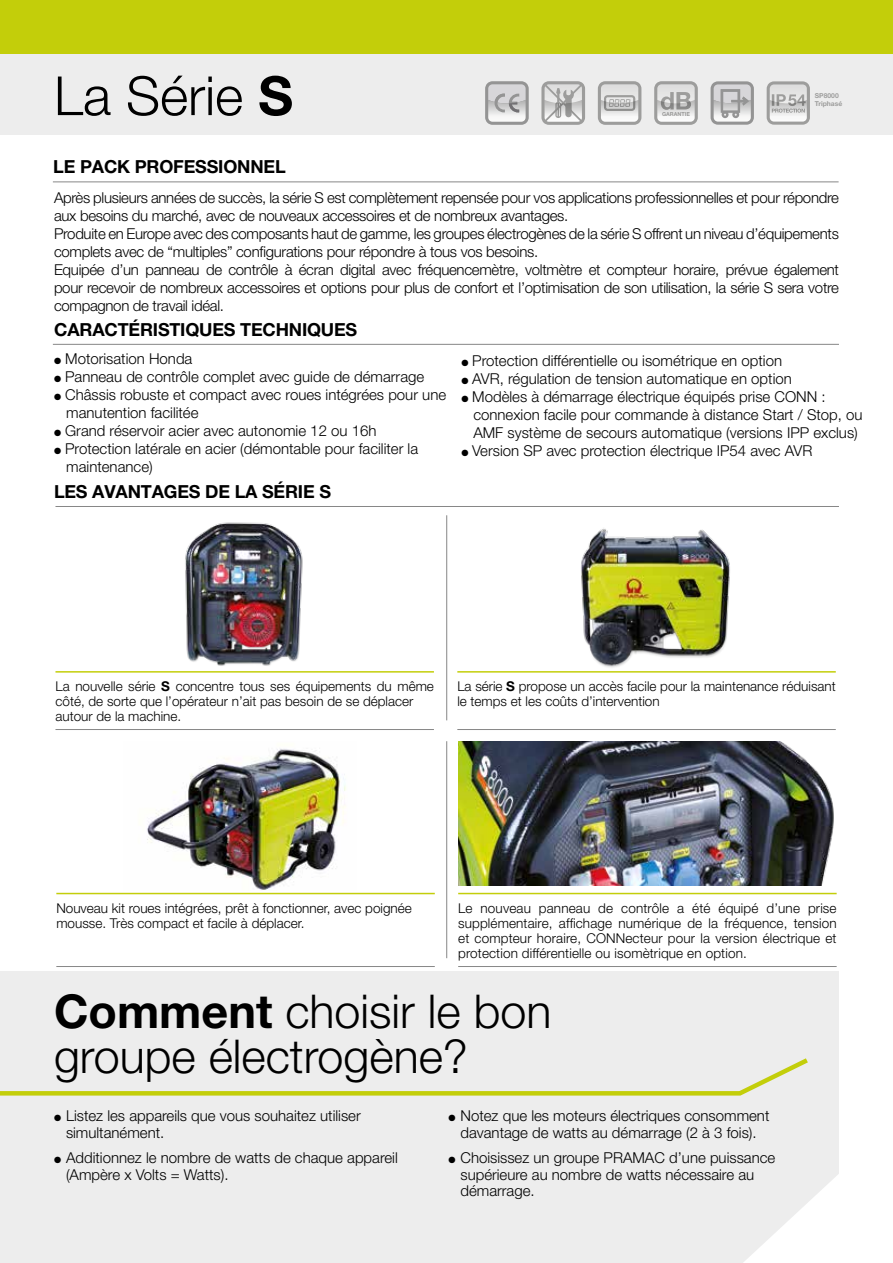
<style>
.page{position:relative;width:893px;height:1263px;background:#fff}
.page>*{position:absolute;margin:0;border:0;box-sizing:border-box;transform-origin:0 0}
.t1{font:300 54px "Helvetica Neue LT Pro";color:#000}
.t2{font:300 46.65px/45px "Helvetica Neue LT Pro";color:#000}
.t3{font:700 18px "Helvetica Neue LT Pro";letter-spacing:-.01em;color:#000}
.t4{font:300 15px/16.5px "Helvetica Neue LT Pro";color:#000}
.t5{font:300 15px/18px "Helvetica Neue LT Pro";letter-spacing:-.02em;color:#000}
.t6{font:300 13.5px/15px "Helvetica Neue";color:#000}
.t7{font:700 6.75px/8.2px "Helvetica Neue";color:#9d9d9c}
.t8{font:700 5.4px "Helvetica Neue";color:#9d9d9c}
.s1{font-weight:700}
</style>
<div class="page">
<div style="left:0;top:0;width:893px;height:54px;background:#c3ce0a"></div>
<div style="left:0;top:54px;width:893px;height:81px;background:#ededed"></div>
<div style="left:0;top:971px;width:839px;height:292px;background:#ededed"></div>
<svg style="left:0;top:1054px;width:813px;height:44px;background:#e8e9d5"></svg>
<hr style="left:53px;top:182px;width:786px;height:1px;background:#878787">
<hr style="left:53px;top:344px;width:786px;height:1px;background:#878787">
<hr style="left:55px;top:506px;width:784px;height:1px;background:#878787">
<img style="left:185px;top:522px;width:118px;height:144px">
<img style="left:581px;top:528px;width:149px;height:140px">
<hr style="left:55px;top:729px;width:379px;height:1px;background:#878787">
<hr style="left:457px;top:729px;width:379px;height:1px;background:#878787">
<hr style="left:55px;top:671px;width:379px;height:2px;background:#c3ce0a">
<hr style="left:457px;top:671px;width:379px;height:2px;background:#c3ce0a">
<hr style="left:446px;top:515px;width:1px;height:205px;background:#878787">
<svg style="left:598px;top:81px;width:43px;height:44px"></svg>
<svg style="left:541px;top:81px;width:44px;height:44px"></svg>
<svg style="left:711px;top:81px;width:43px;height:44px"></svg>
<img style="left:714px;top:100px;width:37px;height:22px">
<img style="left:459px;top:741px;width:375px;height:145px">
<hr style="left:56px;top:966px;width:379px;height:1px;background:#878787">
<hr style="left:458px;top:966px;width:379px;height:1px;background:#878787">
<hr style="left:56px;top:893px;width:379px;height:1px;background:#c3ce0a">
<hr style="left:458px;top:893px;width:379px;height:1px;background:#c3ce0a">
<hr style="left:446px;top:741px;width:1px;height:217px;background:#878787">
<img style="left:147px;top:749px;width:199px;height:141px">
<svg style="left:767px;top:81px;width:43px;height:44px"></svg>
<svg style="left:654px;top:81px;width:44px;height:44px"></svg>
<svg style="left:485px;top:81px;width:44px;height:44px"></svg>
<h1 class="t1" style="left:54px;top:63px;width:241px">La Série <span class="s1">S</span></h1>
<p class="t3" style="left:53px;top:156px;width:234px">LE PACK PROFESSIONNEL</p>
<p class="t8" style="left:662px;top:111px;width:30px">GARANTIE</p>
<p class="t7" style="left:815px;top:91px;width:29px">SP8000<br>Triphasé</p>
<p class="t5" style="left:54px;top:189px;width:787px">Après plusieurs années de succès, la série S est complètement repensée pour vos applications professionnelles et pour répondre aux besoins du marché, avec de nouveaux accessoires et de nombreux avantages.<br>Produite en Europe avec des composants haut de gamme, les groupes électrogènes de la série S offrent un niveau d’équipements complets avec de “multiples” configurations pour répondre à tous vos besoins.<br>Equipée d’un panneau de contrôle à écran digital avec fréquencemètre, voltmètre et compteur horaire, prévue également pour recevoir de nombreux accessoires et options pour plus de confort et l’optimisation de son utilisation, la série S sera votre compagnon de travail idéal.</p>
<p class="t3" style="left:54px;top:318px;width:304px">CARACTÉRISTIQUES TECHNIQUES</p>
<p class="t4" style="left:54px;top:350px;width:140px">● Motorisation Honda</p>
<p class="t4" style="left:54px;top:368px;width:371px">● Panneau de contrôle complet avec guide de démarrage</p>
<p class="t4" style="left:66px;top:386px;width:381px;line-height:18px;text-indent:-12px">● Châssis robuste et compact avec roues intégrées pour une manutention facilitée</p>
<p class="t4" style="left:54px;top:422px;width:324px">● Grand réservoir acier avec autonomie 12 ou 16h</p>
<p class="t4" style="left:66px;top:440px;width:353px;line-height:18px;text-indent:-12px">● Protection latérale en acier (démontable pour faciliter la maintenance)</p>
<p class="t3" style="left:54px;top:480px;width:279px">LES AVANTAGES DE LA SÉRIE S</p>
<p class="t4" style="left:461px;top:352px;width:322px">● Protection différentielle ou isométrique en option</p>
<p class="t4" style="left:461px;top:370px;width:332px">● AVR, régulation de tension automatique en option</p>
<p class="t4" style="left:473px;top:387px;width:391px;line-height:18px;text-indent:-12px">● Modèles à démarrage électrique équipés prise CONN : connexion facile pour commande à distance Start / Stop, ou<br>AMF système de secours automatique (versions IPP exclus)</p>
<p class="t4" style="left:461px;top:442px;width:353px">● Version SP avec protection électrique IP54 avec AVR</p>
<p class="t6" style="left:55px;top:678px;width:380px">La nouvelle série <span class="s1">S</span> concentre tous ses équipements du même côté, de sorte que l’opérateur n’ait pas besoin de se déplacer autour de la machine.</p>
<p class="t6" style="left:457px;top:678px;width:380px">La série <span class="s1">S</span> propose un accès facile pour la maintenance réduisant le temps et les coûts d’intervention</p>
<p class="t6" style="left:56px;top:900px;width:357px">Nouveau kit roues intégrées, prêt à fonctionner, avec poignée mousse. Très compact et facile à déplacer.</p>
<p class="t6" style="left:458px;top:900px;width:380px;text-align:justify">Le nouveau panneau de contrôle a été équipé d’une prise supplémentaire, affichage numérique de la fréquence, tension et compteur horaire, CONNecteur pour la version électrique et protection différentielle ou isomètrique en option.</p>
<h2 class="t2" style="left:54px;top:987px;width:499px"><span class="s1">Comment</span> choisir le bon groupe électrogène?</h2>
<p class="t4" style="left:66px;top:1107px;width:296px;text-indent:-12px">● Listez les appareils que vous souhaitez utiliser simultanément.</p>
<p class="t4" style="left:66px;top:1149px;width:333px;text-indent:-12px">● Additionnez le nombre de watts de chaque appareil (Ampère x Volts = Watts).</p>
<p class="t4" style="left:448px;top:1107px;width:322px;text-align:center">● Notez que les moteurs électriques consomment davantage de watts au démarrage (2 à 3 fois).</p>
<p class="t4" style="left:460px;top:1149px;width:316px;text-indent:-12px">● Choisissez un groupe PRAMAC d’une puissance supérieure au nombre de watts nécessaire au démarrage.</p>
</div>
